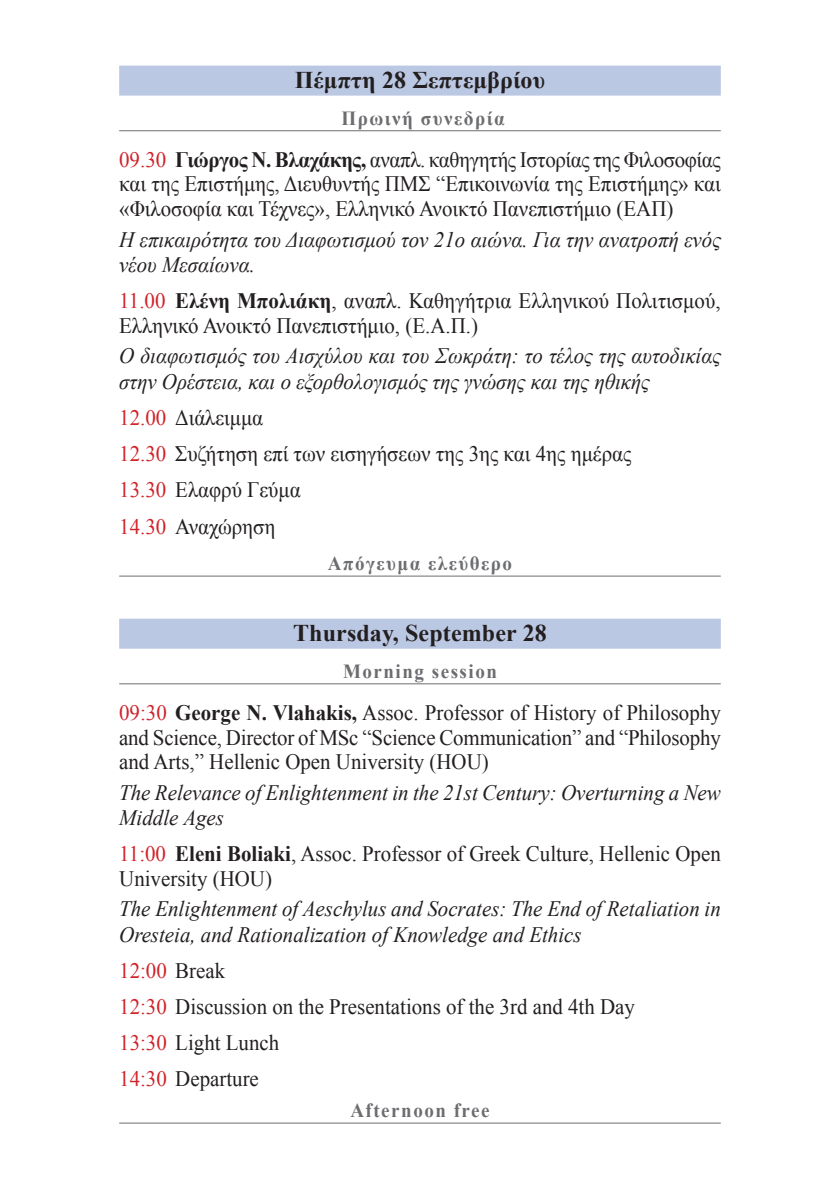
<style>
.page{position:relative;width:840px;height:1191px;background:#fff}
.page>*{position:absolute;margin:0;border:0;box-sizing:border-box;transform-origin:0 0}
.t1{font:700 24px "Times New Roman";letter-spacing:.005em;color:#231f20}
.t2{font:22px/24.8px "Times New Roman";color:#231f20;scale:.95 1}
.t3{font:italic 22px/24.8px "Times New Roman";color:#231f20;scale:.95 1}
.t4{font:700 20px "Times New Roman";letter-spacing:.08em;color:#6c6d70;scale:.95 1}
.s1{color:#d1232a}
.s2{font-weight:700}
</style>
<div class="page">
<div style="left:119px;top:66px;width:601px;height:30px;background:#bbc8e3"></div>
<hr style="left:119px;top:130px;width:601px;height:1px;background:#6c6d70">
<hr style="left:119px;top:576px;width:601px;height:1px;background:#6c6d70">
<div style="left:119px;top:618px;width:601px;height:30px;background:#bbc8e3"></div>
<hr style="left:119px;top:683px;width:601px;height:1px;background:#6c6d70">
<hr style="left:119px;top:1122px;width:601px;height:1px;background:#6c6d70">
<p class="t1" style="left:294px;top:64px;width:252px">Πέμπτη 28 Σεπτεμβρίου</p>
<p class="t4" style="left:341px;top:104px;width:173px">Πρωινή συνεδρία</p>
<p class="t2" style="left:119px;top:147px;width:634px;text-align:justify"><span class="s1">09.30</span> <span class="s2">Γιώργος Ν. Βλαχάκης,</span> αναπλ. καθηγητής Ιστορίας της Φιλοσοφίας και της Επιστήμης, Διευθυντής ΠΜΣ “Επικοινωνία της Επιστήμης» και «Φιλοσοφία και Τέχνες», Ελληνικό Ανοικτό Πανεπιστήμιο (ΕΑΠ)</p>
<p class="t3" style="left:119px;top:226px;width:634px">Η επικαιρότητα του Διαφωτισμού τον 21ο αιώνα. Για την ανατροπή ενός νέου Μεσαίωνα.</p>
<p class="t2" style="left:119px;top:287px;width:634px"><span class="s1">11.00</span> <span class="s2">Ελένη Μπολιάκη</span>, αναπλ. Καθηγήτρια Ελληνικού Πολιτισμού,<br>Ελληνικό Ανοικτό Πανεπιστήμιο, (Ε.Α.Π.)</p>
<p class="t3" style="left:119px;top:343px;width:634px">Ο διαφωτισμός του Αισχύλου και του Σωκράτη: το τέλος της αυτοδικίας στην Ορέστεια, και ο εξορθολογισμός της γνώσης και της ηθικής</p>
<p class="t2" style="left:119px;top:399px;width:540px;line-height:36.2px"><span class="s1">12.00</span> Διάλειμμα<br><span class="s1">12.30</span> Συζήτηση επί των εισηγήσεων της 3ης και 4ης ημέρας<br><span class="s1">13.30</span> Ελαφρύ Γεύμα<br><span class="s1">14.30</span> Αναχώρηση</p>
<p class="t4" style="left:327px;top:549px;width:195px">Απόγευμα ελεύθερο</p>
<p class="t1" style="left:293px;top:616px;width:255px">Thursday, September 28</p>
<p class="t4" style="left:343px;top:657px;width:163px">Morning session</p>
<p class="t2" style="left:119px;top:699px;width:634px;text-align:justify"><span class="s1">09:30</span> <span class="s2">George N. Vlahakis,</span> Assoc. Professor of History of Philosophy and Science, Director of MSc “Science Communication” and “Philosophy and Arts,” Hellenic Open University (HOU)</p>
<p class="t3" style="left:119px;top:779px;width:634px">The Relevance of Enlightenment in the 21st Century: Overturning a New<br>Middle Ages</p>
<p class="t2" style="left:119px;top:840px;width:634px"><span class="s1">11:00</span> <span class="s2">Eleni Boliaki</span>, Assoc. Professor of Greek Culture, Hellenic Open<br>University (HOU)</p>
<p class="t3" style="left:119px;top:896px;width:634px">The Enlightenment of Aeschylus and Socrates: The End of Retaliation in<br>Oresteia, and Rationalization of Knowledge and Ethics</p>
<p class="t2" style="left:119px;top:952px;width:544px;line-height:36.2px"><span class="s1">12:00</span> Break<br><span class="s1">12:30</span> Discussion on the Presentations of the 3rd and 4th Day<br><span class="s1">13:30</span> Light Lunch<br><span class="s1">14:30</span> Departure</p>
<p class="t4" style="left:350px;top:1096px;width:148px">Afternoon free</p>
</div>
